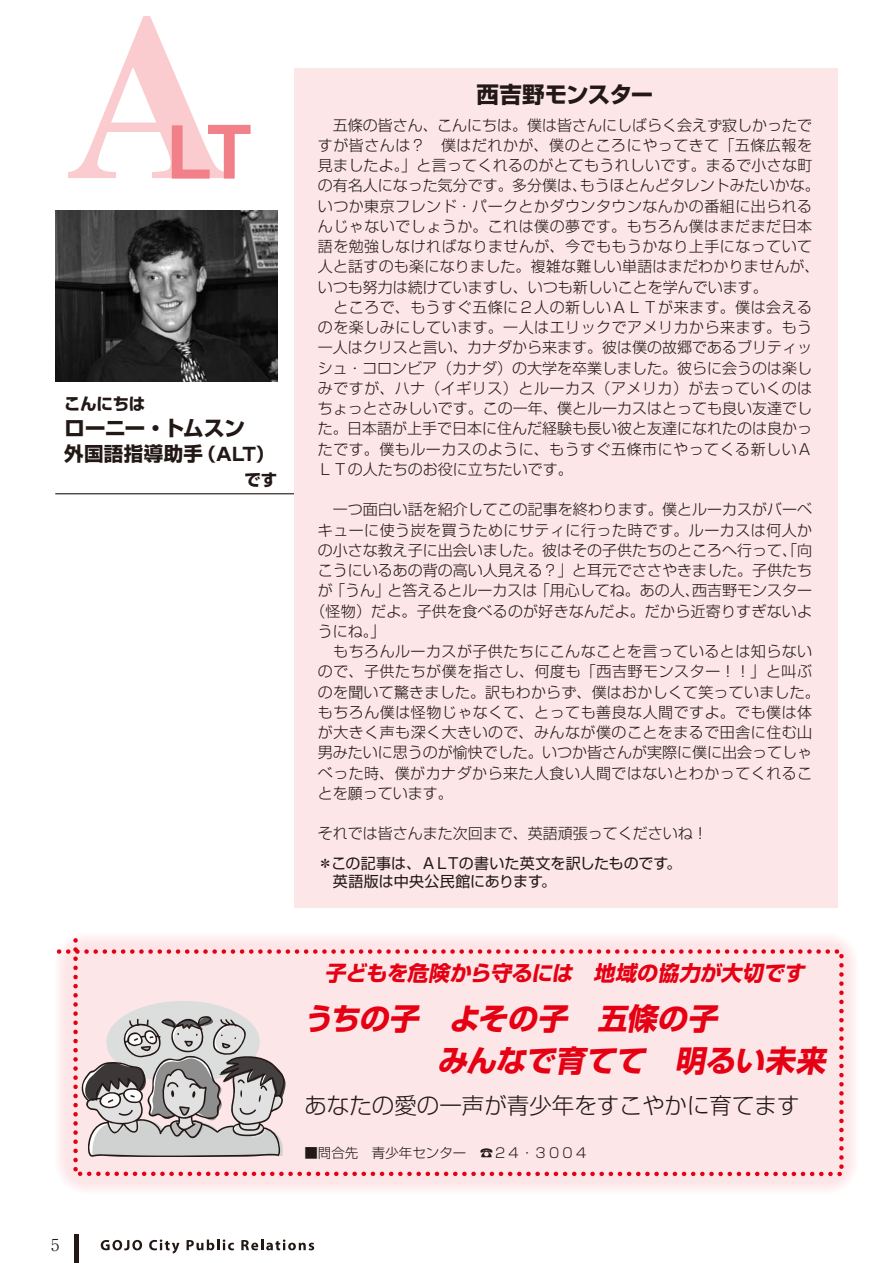
<style>
.page{position:relative;width:893px;height:1263px;background:#fff}
.page>*{position:absolute;margin:0;border:0;box-sizing:border-box;transform-origin:0 0}
.t1{font:italic 700 30px "Shin Go Pro";color:#e60013}
.t2{font:300 22.5px "Shin Go Pro";color:#221815}
.t3{font:700 22.5px "Shin Go Pro";letter-spacing:-.025em;color:#221815}
.t4{font:italic 700 21px "Shin Go Pro";color:#e60013}
.t5{font:700 21px "Shin Go Pro";letter-spacing:-.045em;color:#221815}
.t6{font:700 19.5px "Shin Go Pro";letter-spacing:.02em;color:#221815}
.t7{font:700 18px "Shin Go Pro";color:#221815}
.t8{font:700 16.5px "Shin Go Pro";letter-spacing:-.03em;color:#221815}
.t9{font:300 15px/20.2px "Shin Go Pro";letter-spacing:.015em;color:#221815}
.t10{font:300 15px "Shin Go Pro";letter-spacing:.035em;color:#221815}
.t11{font:15px/18px "Shin Go Pro";letter-spacing:.005em;color:#221815}
.t12{font:300 15px "Shin Go Pro";letter-spacing:.04em;color:#221815}
.t13{font:300 13.5px "Shin Go Pro";color:#221815}
</style>
<div class="page">
<svg style="left:68px;top:16px;width:183px;height:163px"></svg>
<hr style="left:55px;top:493px;width:252px;height:1px;background:#221815">
<div style="left:294px;top:68px;width:544px;height:840px;background:#fce6e7"></div>
<div style="left:56px;top:936px;width:790px;height:242px;background:#fce6e7"></div>
<div style="left:106px;top:1001px;width:154px;height:82px;background:#dcdddd;border-radius:50%"></div>
<svg style="left:74px;top:1011px;width:213px;height:146px"></svg>
<img style="left:55px;top:211px;width:222px;height:170px">
<div style="left:74px;top:1234px;width:5px;height:29px;background:#221815"></div>
<svg style="left:101px;top:1240px;width:41px;height:10px"></svg>
<svg style="left:149px;top:1239px;width:30px;height:14px"></svg>
<svg style="left:187px;top:1239px;width:47px;height:11px"></svg>
<svg style="left:241px;top:1239px;width:73px;height:11px"></svg>
<p class="t8" style="left:64px;top:391px;width:82px">こんにちは</p>
<h3 class="t5" style="left:64px;top:411px;width:182px">ローニー・トムスン</h3>
<p class="t7" style="left:198px;top:440px;width:77px">（ALT(</p>
<h3 class="t6" style="left:64px;top:438px;width:140px">外国語指導助手</h3>
<p class="t8" style="left:244px;top:466px;width:34px">です</p>
<h2 class="t3" style="left:477px;top:77px;width:178px">西吉野モンスター</h2>
<p class="t9" style="left:318px;top:113px;width:496px">　五條の皆さん、こんにちは。僕は皆さんにしばらく会えず寂しかったで</p>
<p class="t10" style="left:318px;top:133px;width:496px">すが皆さんは？　僕はだれかが、僕のところにやってきて「五條広報を</p>
<p class="t9" style="left:318px;top:153px;width:496px">見ましたよ。」と言ってくれるのがとてもうれしいです。まるで小さな町</p>
<p class="t9" style="left:580px;top:174px;width:241px">もうほとんどタレントみたいかな。</p>
<p class="t9" style="left:318px;top:174px;width:503px">の有名人になった気分です。多分僕は、<br>いつか東京フレンド・パークとかダウンタウンなんかの番組に出られるんじゃないでしょうか。これは僕の夢です。もちろん僕はまだまだ日本語を勉強しなければなりませんが、今でももうかなり上手になっていて人と話すのも楽になりました。複雑な難しい単語はまだわかりませんが、いつも努力は続けていますし、いつも新しいことを学んでいます。<br>　ところで、もうすぐ五條に２人の新しいＡＬＴが来ます。僕は会えるのを楽しみにしています。一人はエリックでアメリカから来ます。もう一人はクリスと言い、カナダから来ます。彼は僕の故郷であるブリティッシュ・コロンビア（カナダ）の大学を卒業しました。彼らに会うのは楽しみですが、ハナ（イギリス）とルーカス（アメリカ）が去っていくのはちょっとさみしいです。この一年、僕とルーカスはとっても良い友達でした。日本語が上手で日本に住んだ経験も長い彼と友達になれたのは良かったです。僕もルーカスのように、もうすぐ五條市にやってくる新しいＡＬＴの人たちのお役に立ちたいです。</p>
<p class="t9" style="left:318px;top:498px;width:496px;text-align:right">　一つ面白い話を紹介してこの記事を終わります。僕とルーカスがバーベキューに使う炭を買うためにサティに行った時です。ルーカスは何人かの小さな教え子に出会いました。彼はその子供たちのところへ行って、「向こうにいるあの背の高い人見える？」と耳元でささやきました。子供たち西吉野モンスター</p>
<p class="t9" style="left:330px;top:579px;width:61px">「うん」</p>
<p class="t9" style="left:535px;top:579px;width:166px">「用心してね。あの人、</p>
<p class="t9" style="left:318px;top:579px;width:16px">が</p>
<p class="t9" style="left:310px;top:599px;width:503px">（怪物）だよ。子供を食べるのが好きなんだよ。だから近寄りすぎないよ</p>
<p class="t9" style="left:318px;top:619px;width:69px">うにね「。</p>
<p class="t9" style="left:318px;top:639px;width:496px">　もちろんルーカスが子供たちにこんなことを言っているとは知らない</p>
<p class="t12" style="left:318px;top:659px;width:496px">ので、子供たちが僕を指さし、何度も「西吉野モンスター！！」と叫ぶ</p>
<p class="t9" style="left:318px;top:680px;width:503px">のを聞いて驚きました。訳もわからず、僕はおかしくて笑っていました。</p>
<p class="t10" style="left:318px;top:700px;width:496px">もちろん僕は怪物じゃなくて、とっても善良な人間ですよ。でも僕は体</p>
<p class="t9" style="left:318px;top:720px;width:496px">が大きく声も深く大きいので、みんなが僕のことをまるで田舎に住む山</p>
<p class="t9" style="left:318px;top:741px;width:496px">男みたいに思うのが愉快でした。いつか皆さんが実際に僕に出会ってしゃ</p>
<p class="t9" style="left:318px;top:761px;width:496px">べった時、僕がカナダから来た人食い人間ではないとわかってくれるこ</p>
<p class="t9" style="left:318px;top:781px;width:136px">とを願っています。</p>
<p class="t9" style="left:318px;top:822px;width:391px">それでは皆さんまた次回まで、英語頑張ってくださいね!</p>
<p class="t11" style="left:318px;top:853px;width:365px">＊この記事は、ＡＬＴの書いた英文を訳したものです。　英語版は中央公民館にあります。</p>
<p class="t9" style="left:387px;top:579px;width:152px">と答えるとルーカスは</p>
<h3 class="t4" style="left:593px;top:956px;width:218px">地域の協力が大切です</h3>
<h3 class="t4" style="left:572px;top:956px;width:28px">　</h3>
<h3 class="t4" style="left:325px;top:956px;width:255px">子どもを危険から守るには</h3>
<h1 class="t1" style="left:302px;top:995px;width:125px">うちの子</h1>
<h1 class="t1" style="left:449px;top:995px;width:127px">よその子</h1>
<h1 class="t1" style="left:597px;top:995px;width:129px">五條の子</h1>
<h1 class="t1" style="left:437px;top:1037px;width:216px">みんなで育てて</h1>
<h2 class="t2" style="left:304px;top:1087px;width:496px">あなたの愛の一声が青少年をすこやかに育てます</h2>
<p class="t13" style="left:480px;top:1142px;width:109px">☎２４・３００４</p>
<h1 class="t1" style="left:675px;top:1037px;width:159px">明るい未来</h1>
<p class="t13" style="left:304px;top:1142px;width:163px">■問合先　青少年センター</p>
</div>
